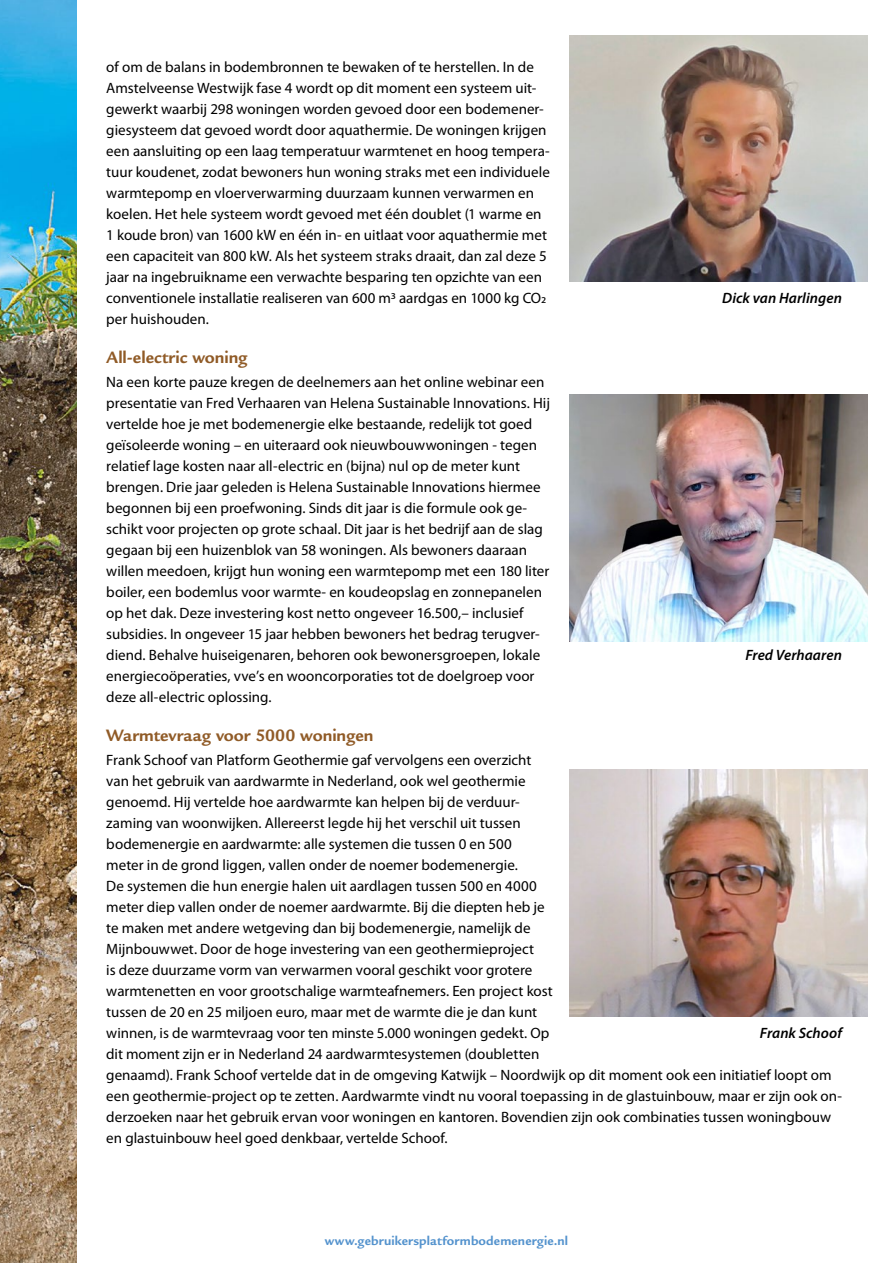
<style>
.page{position:relative;width:893px;height:1263px;background:#fff}
.page>*{position:absolute;margin:0;border:0;box-sizing:border-box;transform-origin:0 0}
.t1{font:700 18px "Legacy Sans Std";color:#905b27}
.t2{font:15px/21px "Myriad Pro";color:#000}
.t3{font:italic 600 15px "Myriad Pro";letter-spacing:.005em;color:#000}
.t4{font:700 13.5px "Legacy Sans Std";letter-spacing:.01em;color:#5392cd}
</style>
<div class="page">
<img style="left:0;top:0;width:77px;height:1263px">
<img style="left:570px;top:394px;width:297px;height:247px">
<img style="left:570px;top:770px;width:297px;height:246px">
<img style="left:570px;top:35px;width:297px;height:247px">
<p class="t2" style="left:106px;top:57px;width:445px">of om de balans in bodembronnen te bewaken of te herstellen. In de Amstelveense Westwijk fase 4 wordt op dit moment een systeem uit&shy;gewerkt waarbij 298 woningen worden gevoed door een bodemener&shy;giesysteem dat gevoed wordt door aquathermie. De woningen krijgen een aansluiting op een laag temperatuur warmtenet en hoog tempera&shy;tuur koudenet, zodat bewoners hun woning straks met een individuele warmtepomp en vloerverwarming duurzaam kunnen verwarmen en koelen. Het hele systeem wordt gevoed met één doublet (1 warme en 1 koude bron) van 1600 kW en één in- en uitlaat voor aquathermie met een capaciteit van 800 kW. Als het systeem straks draait, dan zal deze 5 jaar na ingebruikname een verwachte besparing ten opzichte van een conventionele installatie realiseren van 600 m3 aardgas en 1000 kg CO2 per huishouden.</p>
<p class="t1" style="left:106px;top:347px;width:143px">All-electric woning</p>
<p class="t2" style="left:106px;top:372px;width:445px">Na een korte pauze kregen de deelnemers aan het online webinar een presentatie van Fred Verhaaren van Helena Sustainable Innovations. Hij vertelde hoe je met bodemenergie elke bestaande, redelijk tot goed geïsoleerde woning – en uiteraard ook nieuwbouwwoningen - tegen relatief lage kosten naar all-electric en (bijna) nul op de meter kunt brengen. Drie jaar geleden is Helena Sustainable Innovations hiermee begonnen bij een proefwoning. Sinds dit jaar is die formule ook ge&shy;schikt voor projecten op grote schaal. Dit jaar is het bedrijf aan de slag gegaan bij een huizenblok van 58 woningen. Als bewoners daaraan willen meedoen, krijgt hun woning een warmtepomp met een 180 liter boiler, een bodemlus voor warmte- en koudeopslag en zonnepanelen op het dak. Deze investering kost netto ongeveer 16.500,– inclusief subsidies. In ongeveer 15 jaar hebben bewoners het bedrag terugver&shy;diend. Behalve huiseigenaren, behoren ook bewonersgroepen, lokale energiecoöperaties, vve’s en wooncorporaties tot de doelgroep voor deze all-electric oplossing.</p>
<p class="t1" style="left:106px;top:725px;width:269px">Warmtevraag voor 5000 woningen</p>
<p class="t2" style="left:106px;top:750px;width:737px">Frank Schoof van Platform Geothermie gaf vervolgens een overzicht<br>van het gebruik van aardwarmte in Nederland, ook wel geothermie<br>genoemd. Hij vertelde hoe aardwarmte kan helpen bij de verduur-<br>zaming van woonwijken. Allereerst legde hij het verschil uit tussen<br>bodemenergie en aardwarmte: alle systemen die tussen 0 en 500<br>meter in de grond liggen, vallen onder de noemer bodemenergie.<br>De systemen die hun energie halen uit aardlagen tussen 500 en 4000<br>meter diep vallen onder de noemer aardwarmte. Bij die diepten heb je<br>te maken met andere wetgeving dan bij bodemenergie, namelijk de<br>Mijnbouwwet. Door de hoge investering van een geothermieproject<br>is deze duurzame vorm van verwarmen vooral geschikt voor grotere<br>warmtenetten en voor grootschalige warmteafnemers. Een project kost<br>tussen de 20 en 25 miljoen euro, maar met de warmte die je dan kunt<br>winnen, is de warmtevraag voor ten minste 5.000 woningen gedekt. Op<br>dit moment zijn er in Nederland 24 aardwarmtesystemen (doubletten<br>genaamd). Frank Schoof vertelde dat in de omgeving Katwijk – Noordwijk op dit moment ook een initiatief loopt om een geothermie-project op te zetten. Aardwarmte vindt nu vooral toepassing in de glastuinbouw, maar er zijn ook on&shy;derzoeken naar het gebruik ervan voor woningen en kantoren. Bovendien zijn ook combinaties tussen woningbouw en glastuinbouw heel goed denkbaar, vertelde Schoof.</p>
<p class="t3" style="left:722px;top:290px;width:121px">Dick van Harlingen</p>
<p class="t3" style="left:745px;top:647px;width:98px">Fred Verhaaren</p>
<p class="t3" style="left:760px;top:1025px;width:84px">Frank Schoof</p>
<p class="t4" style="left:325px;top:1233px;width:245px">www.gebruikersplatformbodemenergie.nl</p>
</div>
